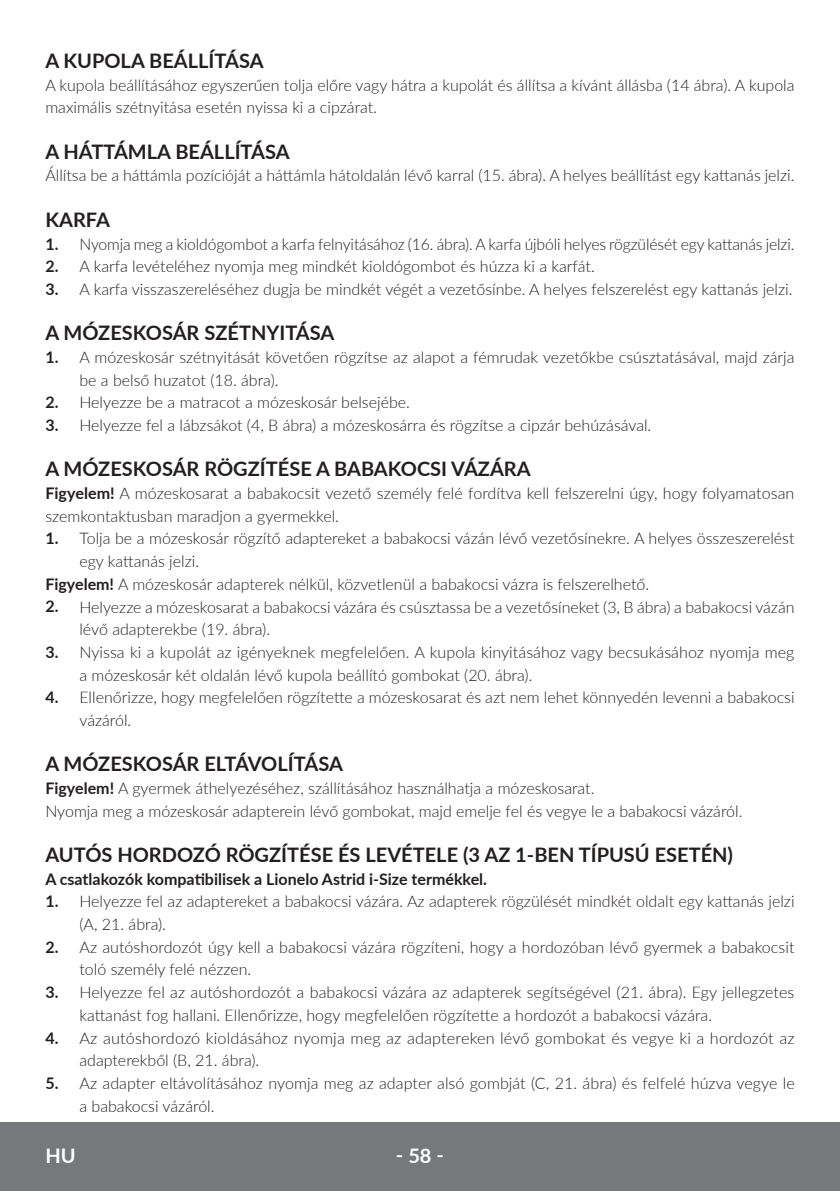
<style>
.page{position:relative;width:840px;height:1191px;background:#fff}
.page>*{position:absolute;margin:0;border:0;box-sizing:border-box;transform-origin:0 0}
.t1{font:700 20px "Lato";color:#231f20}
.t2{font:700 20px "Lato";color:#fff}
.t3{font:300 16px/22.6px "Lato";color:#231f20}
.t4{font:700 16px "Lato";color:#231f20}
.s1{font-weight:700}
</style>
<div class="page">
<div style="left:0;top:1123px;width:839px;height:68px;background:#76787b"></div>
<hr style="left:839px;top:1123px;width:1px;height:68px;background:#76787b">
<hr style="left:839px;top:726px;width:1px;height:34px;background:#76787b">
<p class="t1" style="left:45px;top:46px;width:219px">A KUPOLA BEÁLLÍTÁSA</p>
<p class="t3" style="left:45px;top:73px;width:750px">A kupola beállításához egyszerűen tolja előre vagy hátra a kupolát és állítsa a kívánt állásba (14 ábra). A kupola maximális szétnyitása esetén nyissa ki a cipzárat.</p>
<p class="t1" style="left:45px;top:137px;width:246px">A HÁTTÁMLA BEÁLLÍTÁSA</p>
<p class="t3" style="left:45px;top:164px;width:750px">Állítsa be a háttámla pozícióját a háttámla hátoldalán lévő karral (15. ábra). A helyes beállítást egy kattanás jelzi.</p>
<p class="t1" style="left:45px;top:205px;width:66px">KARFA</p>
<p class="t3" style="left:45px;top:232px;width:750px"><span class="s1">1.</span> Nyomja meg a kioldógombot a karfa felnyitásához (16. ábra). A karfa újbóli helyes rögzülését egy kattanás jelzi.</p>
<p class="t3" style="left:45px;top:254px;width:550px"><span class="s1">2.</span> A karfa levételéhez nyomja meg mindkét kioldógombot és húzza ki a karfát.</p>
<p class="t3" style="left:45px;top:277px;width:748px"><span class="s1">3.</span> A karfa visszaszereléséhez dugja be mindkét végét a vezetősínbe. A helyes felszerelést egy kattanás jelzi.</p>
<p class="t1" style="left:45px;top:318px;width:290px">A MÓZESKOSÁR SZÉTNYITÁSA</p>
<p class="t3" style="left:79px;top:345px;width:716px;text-indent:-34px"><span class="s1">1.</span> A mózeskosár szétnyitását követően rögzítse az alapot a fémrudak vezetőkbe csúsztatásával, majd zárja be a belső huzatot (18. ábra).</p>
<p class="t3" style="left:45px;top:391px;width:366px"><span class="s1">2.</span> Helyezze be a matracot a mózeskosár belsejébe.</p>
<p class="t3" style="left:45px;top:413px;width:607px"><span class="s1">3.</span> Helyezze fel a lábzsákot (4, B ábra) a mózeskosárra és rögzítse a cipzár behúzásával.</p>
<p class="t1" style="left:45px;top:454px;width:486px">A MÓZESKOSÁR RÖGZÍTÉSE A BABAKOCSI VÁZÁRA</p>
<p class="t3" style="left:45px;top:481px;width:750px"><span class="s1">Figyelem!</span> A mózeskosarat a babakocsit vezető személy felé fordítva kell felszerelni úgy, hogy folyamatosan szemkontaktusban maradjon a gyermekkel.</p>
<p class="t3" style="left:45px;top:527px;width:750px"><span class="s1">1.</span> Tolja be a mózeskosár rögzítő adaptereket a babakocsi vázán lévő vezetősínekre. A helyes összeszerelést</p>
<p class="t3" style="left:79px;top:549px;width:121px">egy kattanás jelzi.</p>
<p class="t3" style="left:45px;top:572px;width:605px"><span class="s1">Figyelem!</span> A mózeskosár adapterek nélkül, közvetlenül a babakocsi vázra is felszerelhető.</p>
<p class="t3" style="left:79px;top:595px;width:716px;text-indent:-34px"><span class="s1">2.</span> Helyezze a mózeskosarat a babakocsi vázára és csúsztassa be a vezetősíneket (3, B ábra) a babakocsi vázán lévő adapterekbe (19. ábra).</p>
<p class="t3" style="left:79px;top:640px;width:716px;text-indent:-34px"><span class="s1">3.</span> Nyissa ki a kupolát az igényeknek megfelelően. A kupola kinyitásához vagy becsukásához nyomja meg a mózeskosár két oldalán lévő kupola beállító gombokat (20. ábra).</p>
<p class="t3" style="left:79px;top:685px;width:716px;text-indent:-34px"><span class="s1">4.</span> Ellenőrizze, hogy megfelelően rögzítette a mózeskosarat és azt nem lehet könnyedén levenni a babakocsi vázáról.</p>
<p class="t1" style="left:45px;top:749px;width:299px">A MÓZESKOSÁR ELTÁVOLÍTÁSA</p>
<p class="t3" style="left:45px;top:776px;width:698px"><span class="s1">Figyelem!</span> A gyermek áthelyezéséhez, szállításához használhatja a mózeskosarat.<br>Nyomja meg a mózeskosár adapterein lévő gombokat, majd emelje fel és vegye le a babakocsi vázáról.</p>
<p class="t1" style="left:45px;top:840px;width:688px">AUTÓS HORDOZÓ RÖGZÍTÉSE ÉS LEVÉTELE (3 AZ 1-BEN TÍPUSÚ ESETÉN)</p>
<p class="t4" style="left:45px;top:867px;width:443px">A csatlakozók kompatibilisek a Lionelo Astrid i-Size termékkel.</p>
<p class="t3" style="left:79px;top:889px;width:716px;text-indent:-34px"><span class="s1">1.</span> Helyezze fel az adaptereket a babakocsi vázára. Az adapterek rögzülését mindkét oldalt egy kattanás jelzi (A, 21. ábra).</p>
<p class="t3" style="left:79px;top:935px;width:716px;text-indent:-34px"><span class="s1">2.</span> Az autóshordozót úgy kell a babakocsi vázára rögzíteni, hogy a hordozóban lévő gyermek a babakocsit toló személy felé nézzen.</p>
<p class="t3" style="left:79px;top:980px;width:716px;text-indent:-34px"><span class="s1">3.</span> Helyezze fel az autóshordozót a babakocsi vázára az adapterek segítségével (21. ábra). Egy jellegzetes kattanást fog hallani. Ellenőrizze, hogy megfelelően rögzítette a hordozót a babakocsi vázára.</p>
<p class="t3" style="left:79px;top:1026px;width:716px;text-indent:-34px"><span class="s1">4.</span> Az autóshordozó kioldásához nyomja meg az adaptereken lévő gombokat és vegye ki a hordozót az adapterekből (B, 21. ábra).</p>
<p class="t3" style="left:79px;top:1071px;width:716px;text-indent:-34px"><span class="s1">5.</span> Az adapter eltávolításához nyomja meg az adapter alsó gombját (C, 21. ábra) és felfelé húzva vegye le a babakocsi vázáról.</p>
<p class="t2" style="left:45px;top:1141px;width:32px">HU</p>
<p class="t2" style="left:396px;top:1141px;width:49px">‑ 58 ‑</p>
</div>
